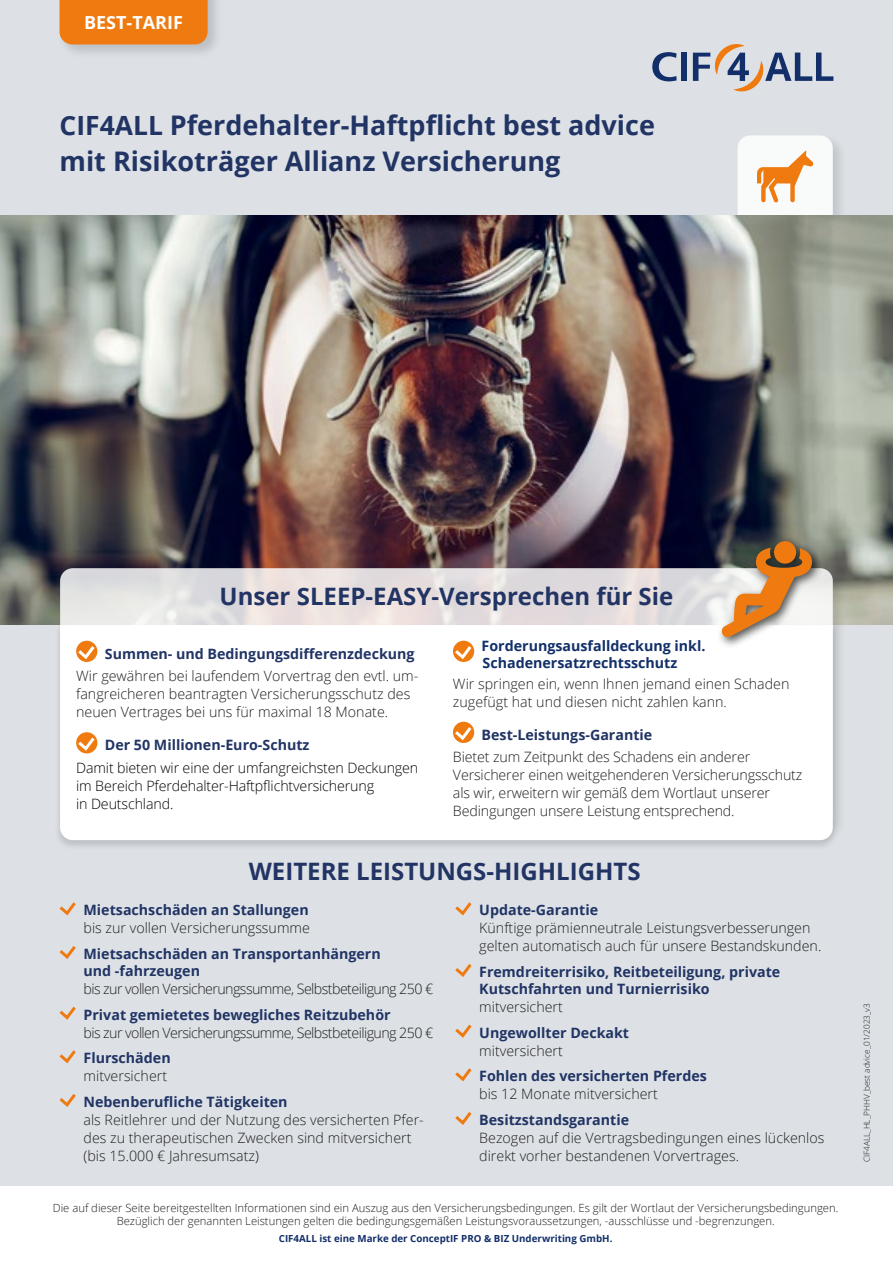
<style>
.page{position:relative;width:893px;height:1263px;background:#fff}
.page>*{position:absolute;margin:0;border:0;box-sizing:border-box;transform-origin:0 0}
.t1{font:700 27px/36px "Open Sans";color:#213464}
.t2{font:700 24px "Open Sans";color:#213464}
.t3{font:700 18px "Open Sans";color:#fff}
.t4{font:300 14.25px/18px "Open Sans";color:#1d1d1b}
.t5{font:700 14.25px/17.1px "Open Sans";color:#213464}
.t6{font:300 14.25px "Open Sans";letter-spacing:-.04em;color:#1d1d1b}
.t7{font:300 14.25px/18px "Open Sans";letter-spacing:-.01em;color:#000}
.t8{font:700 14.25px/16.5px "Open Sans";color:#122f69}
.t9{font:300 11.25px/13.5px "Open Sans";color:#1d1d1b;text-align:center}
.t10{font:700 9.75px "Open Sans";color:#122f69}
.t11{font:300 8.25px "Open Sans";color:#1d1d1b}
.s1{font-size:26.4px}
.s2{color:#122f69}
</style>
<div class="page">
<div style="left:0;top:0;width:893px;height:1185px;background:#dde1e6"></div>
<svg style="left:652px;top:52px;width:25px;height:29px"></svg>
<div style="left:682px;top:53px;width:5px;height:28px;background:#122f69"></div>
<svg style="left:693px;top:44px;width:140px;height:48px"></svg>
<div style="left:735px;top:133px;width:113px;height:121px;background:#1d1d1b;opacity:.17"></div>
<div style="left:738px;top:135px;width:95px;height:105px;background:#fff;border-radius:13px"></div>
<img style="left:0;top:216px;width:893px;height:408px">
<svg style="left:59px;top:902px;width:17px;height:14px"></svg>
<svg style="left:59px;top:946px;width:17px;height:13px"></svg>
<svg style="left:59px;top:1006px;width:17px;height:14px"></svg>
<svg style="left:59px;top:1050px;width:17px;height:14px"></svg>
<svg style="left:59px;top:1094px;width:17px;height:13px"></svg>
<svg style="left:455px;top:902px;width:17px;height:14px"></svg>
<svg style="left:455px;top:964px;width:17px;height:13px"></svg>
<svg style="left:455px;top:1024px;width:17px;height:14px"></svg>
<svg style="left:455px;top:1068px;width:17px;height:14px"></svg>
<svg style="left:455px;top:1112px;width:17px;height:13px"></svg>
<svg style="left:757px;top:150px;width:56px;height:53px"></svg>
<svg style="left:60px;top:568px;width:773px;height:260px;fill:#e3dddd"></svg>
<div style="left:55px;top:624px;width:783px;height:225px;background:#1d1d1b;opacity:.16"></div>
<div style="left:60px;top:625px;width:773px;height:215px;background:#fff"></div>
<div style="left:76px;top:641px;width:21px;height:21px;background:#ef7b10;border-radius:50%"></div>
<svg style="left:75px;top:643px;width:23px;height:18px"></svg>
<svg style="left:76px;top:732px;width:21px;height:21px"></svg>
<svg style="left:75px;top:734px;width:23px;height:19px"></svg>
<div style="left:453px;top:641px;width:21px;height:21px;background:#ef7b10;border-radius:50%"></div>
<svg style="left:452px;top:643px;width:22px;height:18px"></svg>
<div style="left:453px;top:722px;width:21px;height:21px;background:#ef7b10;border-radius:50%"></div>
<svg style="left:452px;top:724px;width:22px;height:18px"></svg>
<div style="left:717px;top:536px;width:106px;height:113px;background:#1d1d1b;opacity:.75"></div>
<svg style="left:721px;top:548px;width:91px;height:90px;background:#cca782"></svg>
<div style="left:774px;top:541px;width:22px;height:23px;background:#ef7b10;border-radius:50%"></div>
<div style="left:57px;top:0;width:165px;height:59px;background:#1d1d1b;opacity:.17"></div>
<div style="left:60px;top:0;width:148px;height:44px;background:#ef7b10"></div>
<p class="t3" style="left:84px;top:9px;width:100px">BEST-TARIF</p>
<h1 class="t1" style="left:60px;top:107px;width:597px"><span class="s1">CIF4ALL</span> Pferdehalter-Haftpflicht best advice mit Risikoträger Allianz Versicherung</h1>
<h2 class="t2" style="left:220px;top:580px;width:455px">Unser SLEEP-EASY-Versprechen für Sie</h2>
<p class="t5" style="left:105px;top:645px;width:311px">Summen- und Bedingungsdifferenzdeckung</p>
<p class="t4" style="left:76px;top:667px;width:344px">Wir gewähren bei laufendem Vorvertrag den evtl. um&shy;fangreicheren beantragten Versicherungsschutz des neuen Vertrages bei uns für maximal 18 Monate.</p>
<p class="t5" style="left:105px;top:736px;width:206px">Der 50 Millionen-Euro-Schutz</p>
<p class="t7" style="left:76px;top:758px;width:344px">Damit bieten wir eine der umfangreichsten Deckungen im Bereich Pferdehalter-Haftpflichtversicherung<br>in Deutschland.</p>
<p class="t8" style="left:482px;top:638px;width:225px">Forderungsausfalldeckung inkl.<br>Schadenersatzrechtsschutz</p>
<p class="t4" style="left:453px;top:674px;width:338px">Wir springen ein, wenn Ihnen jemand einen Schaden zugefügt hat und diesen nicht zahlen kann<span class="s2">.</span></p>
<p class="t5" style="left:482px;top:726px;width:172px">Best-Leistungs-Garantie</p>
<p class="t4" style="left:453px;top:748px;width:351px">Bietet zum Zeitpunkt des Schadens ein anderer Versicherer einen weitgehenderen Versicherungsschutz als wir, erweitern wir gemäß dem Wortlaut unserer Bedingungen unsere Leistung entsprechend.</p>
<h2 class="t2" style="left:249px;top:854px;width:393px">WEITERE LEISTUNGS-HIGHLIGHTS</h2>
<p class="t5" style="left:84px;top:901px;width:227px">Mietsachschäden an Stallungen</p>
<p class="t4" style="left:84px;top:919px;width:228px">bis zur vollen Versicherungssumme</p>
<p class="t5" style="left:84px;top:945px;width:299px">Mietsachschäden an Transportanhängern und -fahrzeugen</p>
<p class="t6" style="left:84px;top:979px;width:351px">bis zur vollen Versicherungssumme, Selbstbeteiligung 250 €</p>
<p class="t5" style="left:84px;top:1006px;width:309px">Privat gemietetes bewegliches Reitzubehör</p>
<p class="t6" style="left:84px;top:1023px;width:351px">bis zur vollen Versicherungssumme, Selbstbeteiligung 250 €</p>
<p class="t5" style="left:84px;top:1049px;width:89px">Flurschäden</p>
<p class="t4" style="left:84px;top:1067px;width:85px">mitversichert</p>
<p class="t5" style="left:84px;top:1093px;width:206px">Nebenberufliche Tätigkeiten</p>
<p class="t4" style="left:84px;top:1110px;width:342px">als Reitlehrer und der Nutzung des versicherten Pfer&shy;des zu therapeutischen Zwecken sind mitversichert (bis 15.000 € Jahresumsatz)</p>
<p class="t5" style="left:479px;top:901px;width:120px">Update-Garantie</p>
<p class="t4" style="left:479px;top:919px;width:344px">Künftige prämienneutrale Leistungsverbesserungen gelten automatisch auch für unsere Bestandskunden.</p>
<p class="t5" style="left:479px;top:963px;width:303px">Fremdreiterrisiko, Reitbeteiligung, private<br>Kutschfahrten und Turnierrisiko</p>
<p class="t4" style="left:479px;top:998px;width:85px">mitversichert</p>
<p class="t5" style="left:479px;top:1024px;width:151px">Ungewollter Deckakt</p>
<p class="t4" style="left:479px;top:1041px;width:85px">mitversichert</p>
<p class="t5" style="left:479px;top:1067px;width:229px">Fohlen des versicherten Pferdes</p>
<p class="t4" style="left:479px;top:1085px;width:180px">bis 12 Monate mitversichert</p>
<p class="t5" style="left:479px;top:1111px;width:151px">Besitzstandsgarantie</p>
<p class="t4" style="left:479px;top:1128px;width:347px">Bezogen auf die Vertragsbedingungen eines lückenlos direkt vorher bestandenen Vorvertrages.</p>
<p class="t9" style="left:53px;top:1201px;width:787px">Die auf dieser Seite bereitgestellten Informationen sind ein Auszug aus den Versicherungsbedingungen. Es gilt der Wortlaut der Versicherungsbedingungen.<br>Bezüglich der genannten Leistungen gelten die bedingungsgemäßen Leistungsvoraussetzungen, -ausschlüsse und -begrenzungen.</p>
<p class="t10" style="left:279px;top:1231px;width:335px">CIF4ALL ist eine Marke der ConceptIF PRO &amp; BIZ Underwriting GmbH.</p>
<p class="t11" style="left:861px;top:1162px;width:161px;rotate:-90deg">CIF4ALL_HL_PHHV_best advice_01/2023_v3</p>
</div>
